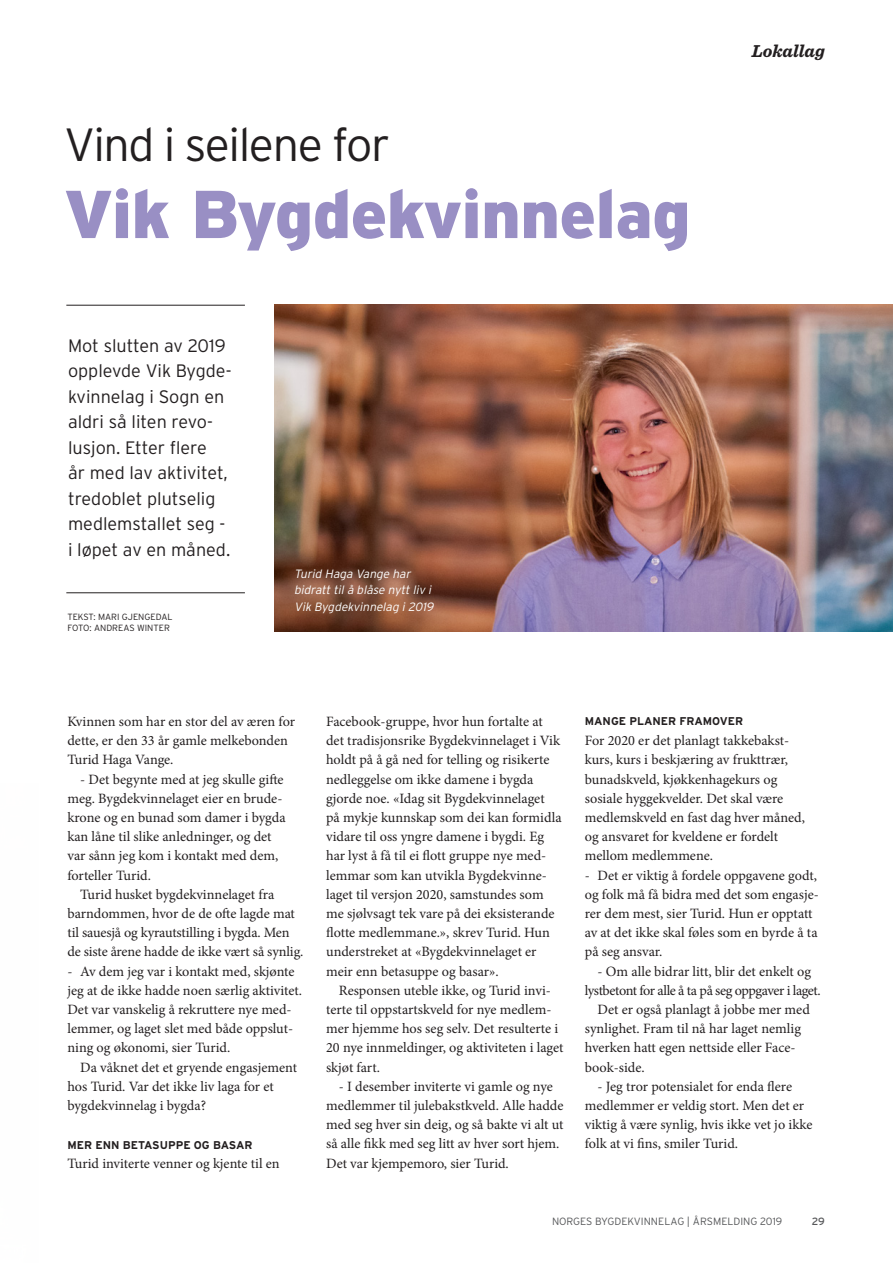
<style>
.page{position:relative;width:893px;height:1263px;background:#fff}
.page>*{position:absolute;margin:0;border:0;box-sizing:border-box;transform-origin:0 0}
.t1{font:900 67.5px "Interstate RES";letter-spacing:-.01em;color:#998fc4}
.t2{font:300 46.5px "Interstate RES";letter-spacing:-.03em;color:#231f20}
.t3{font:300 18px/25.5px "Interstate RES";color:#231f20}
.t4{font:italic 700 18px "Sentinel";color:#231f20}
.t5{font:14.25px/19.2px "Minion Pro";color:#231f20}
.t6{font:14.25px "Minion Pro";letter-spacing:-.03em;color:#231f20}
.t7{font:italic 300 12px/16.5px "Interstate RES";color:#fff}
.t8{font:700 11.25px "Interstate RES";color:#231f20}
.t9{font:300 10.5px "Interstate RES";color:#57585a}
.t10{font:10.5px "Interstate RES";color:#57585a}
.t11{font:300 9px/10.8px "Interstate RES";color:#231f20}
</style>
<div class="page">
<hr style="left:66px;top:305px;width:179px;height:1px;background:#231f20">
<hr style="left:66px;top:592px;width:179px;height:1px;background:#231f20">
<img style="left:274px;top:305px;width:619px;height:326px">
<h2 class="t2" style="left:64px;top:118px;width:327px">Vind i seilene for</h2>
<h1 class="t1" style="left:64px;top:172px;width:628px">Vik Bygdekvinnelag</h1>
<p class="t3" style="left:68px;top:333px;width:165px">Mot slutten av 2019 opplevde Vik Bygde&shy;kvinnelag i Sogn en aldri så liten revo&shy;lusjon. Etter flere<br>år med lav aktivitet, tredoblet plutselig medlemstallet seg - i løpet av en måned.</p>
<p class="t11" style="left:67px;top:612px;width:107px">TEKST: MARI GJENGEDAL<br>FOTO: ANDREAS WINTER</p>
<p class="t7" style="left:294px;top:565px;width:141px">Turid Haga Vange har bidratt til å blåse nytt liv i<br>Vik Bygdekvinnelag i 2019</p>
<p class="t4" style="left:752px;top:37px;width:75px">Lokallag</p>
<p class="t5" style="left:67px;top:712px;width:229px">Kvinnen som har en stor del av æren for dette, er den 33 år gamle melkebonden<br>Turid Haga Vange.</p>
<p class="t5" style="left:67px;top:770px;width:220px;text-indent:13px">- Det begynte med at jeg skulle gifte meg. Bygdekvinnelaget eier en brude&shy;krone og en bunad som damer i bygda kan låne til slike anledninger, og det var sånn jeg kom i kontakt med dem, forteller Turid.</p>
<p class="t5" style="left:67px;top:885px;width:238px;text-indent:13px">Turid husket bygdekvinnelaget fra barndommen, hvor de de ofte lagde mat til sauesjå og kyrautstilling i bygda. Men de siste årene hadde de ikke vært så synlig.</p>
<p class="t5" style="left:67px;top:961px;width:236px">- Av dem jeg var i kontakt med, skjønte jeg at de ikke hadde noen særlig aktivitet.<br>Det var vanskelig å rekruttere nye med&shy;lemmer, og laget slet med både oppslut&shy;ning og økonomi, sier Turid.</p>
<p class="t5" style="left:67px;top:1057px;width:231px;text-indent:13px">Da våknet det et gryende engasjement hos Turid. Var det ikke liv laga for et bygdekvinnelag i bygda?</p>
<p class="t8" style="left:67px;top:1138px;width:187px">MER ENN BETASUPPE OG BASAR</p>
<p class="t5" style="left:67px;top:1154px;width:214px">Turid inviterte venner og kjente til en</p>
<p class="t5" style="left:326px;top:712px;width:237px">Facebook-gruppe, hvor hun fortalte at det tradisjonsrike Bygdekvinnelaget i Vik holdt på å gå ned for telling og risikerte nedleggelse om ikke damene i bygda gjorde noe. «Idag sit Bygdekvinnelaget på mykje kunnskap som dei kan formidla vidare til oss yngre damene i bygdi. Eg har lyst å få til ei flott gruppe nye med&shy;lemmar som kan utvikla Bygdekvinne&shy;laget til versjon 2020, samstundes som me sjølvsagt tek vare på dei eksisterande flotte medlemmane.», skrev Turid. Hun understreket at «Bygdekvinnelaget er meir enn betasuppe og basar».</p>
<p class="t5" style="left:326px;top:981px;width:239px;text-indent:13px">Responsen uteble ikke, og Turid invi&shy;terte til oppstartskveld for nye medlem&shy;mer hjemme hos seg selv. Det resulterte i 20 nye innmeldinger, og aktiviteten i laget skjøt fart.</p>
<p class="t5" style="left:326px;top:1077px;width:239px;text-indent:13px">- I desember inviterte vi gamle og nye medlemmer til julebakstkveld. Alle hadde med seg hver sin deig, og så bakte vi alt ut så alle fikk med seg litt av hver sort hjem.<br>Det var kjempemoro, sier Turid.</p>
<p class="t8" style="left:585px;top:714px;width:160px">MANGE PLANER FRAMOVER</p>
<p class="t5" style="left:585px;top:731px;width:222px">For 2020 er det planlagt takkebakst&shy;kurs, kurs i beskjæring av frukttrær, bunadskveld, kjøkkenhagekurs og sosiale hyggekvelder. Det skal være medlemskveld en fast dag hver måned, og ansvaret for kveldene er fordelt mellom medlemmene.</p>
<p class="t5" style="left:585px;top:865px;width:236px">- Det er viktig å fordele oppgavene godt, og folk må få bidra med det som engasje&shy;rer dem mest, sier Turid. Hun er opptatt av at det ikke skal føles som en byrde å ta på seg ansvar.</p>
<p class="t5" style="left:597px;top:961px;width:215px">- Om alle bidrar litt, blir det enkelt og</p>
<p class="t6" style="left:585px;top:981px;width:237px">lystbetont for alle å ta på seg oppgaver i laget.</p>
<p class="t5" style="left:597px;top:1000px;width:214px">Det er også planlagt å jobbe mer med</p>
<p class="t5" style="left:585px;top:1019px;width:218px">synlighet. Fram til nå har laget nemlig</p>
<p class="t5" style="left:585px;top:1038px;width:212px">hverken hatt egen nettside eller Face-</p>
<p class="t5" style="left:585px;top:1057px;width:61px">book-side.</p>
<p class="t5" style="left:585px;top:1077px;width:229px;text-indent:13px">- Jeg tror potensialet for enda flere medlemmer er veldig stort. Men det er viktig å være synlig, hvis ikke vet jo ikke folk at vi fins, smiler Turid.</p>
<p class="t9" style="left:552px;top:1215px;width:232px">NORGES BYGDEKVINNELAG | ÅRSMELDING 2019</p>
<p class="t10" style="left:812px;top:1215px;width:15px">29</p>
</div>
